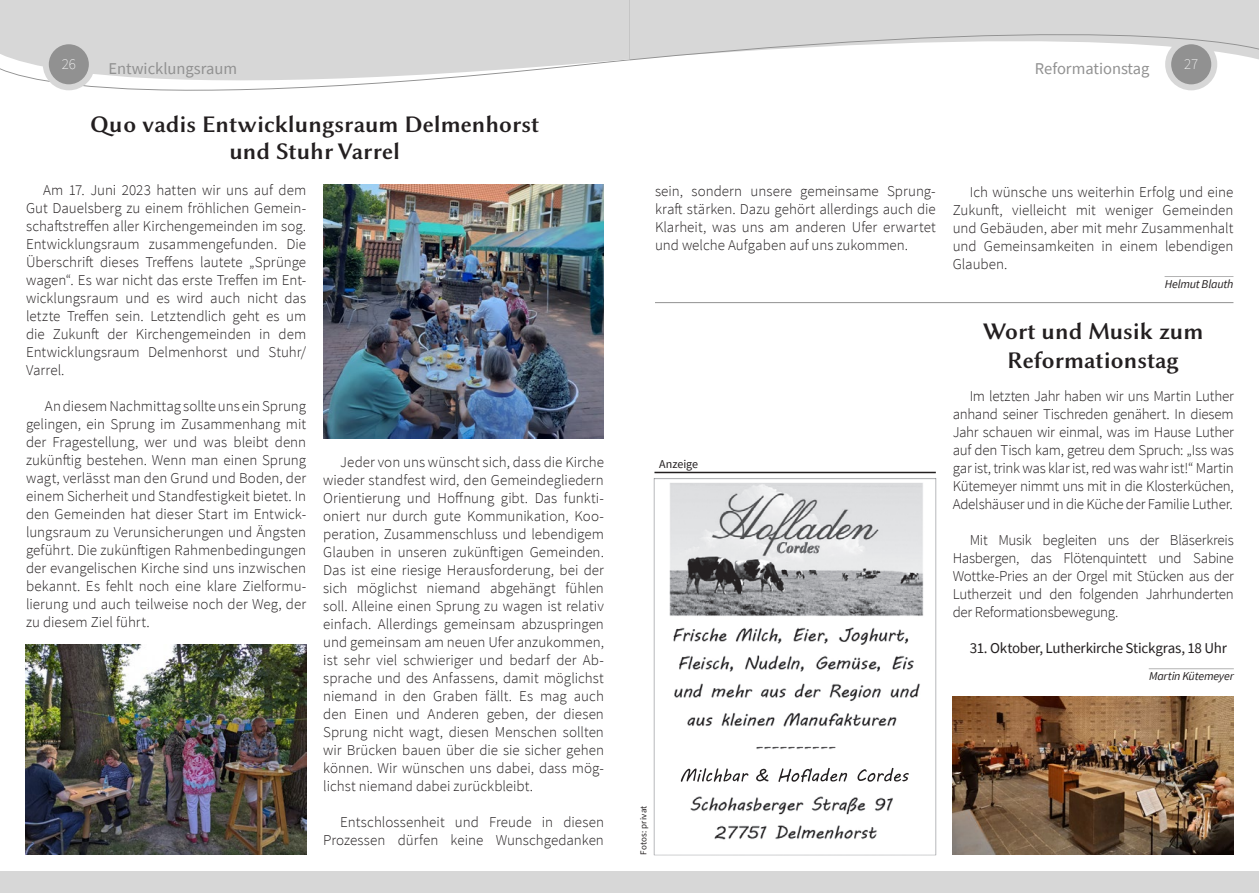
<style>
.page{position:relative;width:1259px;height:893px;background:#fff}
.page>*{position:absolute;margin:0;border:0;box-sizing:border-box;transform-origin:0 0}
.GB_Überschrift{font:24px "Lin Biolinum OB";color:#231f20}
.GB_Hinweiskasten_Blo{font:24px/28.8px "Lin Biolinum OB";color:#231f20;text-align:center}
.GB_Seitenüberschrift{font:16.5px "Source Sans Pro";color:#919191}
.GB_Text{font:300 15px/18px "Source Sans Pro";letter-spacing:-.005em;color:#231f20;text-align:justify}
.GB_Text-2{font:15px "Source Sans Pro";letter-spacing:-.015em;color:#231f20}
.t1{font:200 15px "Source Sans Pro";color:#fff}
.GB_Verfasser{font:italic 12px "Source Sans Pro";letter-spacing:-.015em;color:#231f20}
.GB_Hinweiskasten_Blo-2{font:12px "Source Sans Pro";color:#231f20}
.GB_Fototext_links{font:9px "Source Sans Pro";letter-spacing:.02em;color:#231f20}
</style>
<div class="page">
<svg style="left:0;top:0;width:629px;height:91px;fill:#d7d7d7"></svg>
<div style="left:46px;top:41px;width:46px;height:46px;background:#919191;border-radius:50%"></div>
<div style="left:43px;top:38px;width:52px;height:52px;border:6px solid #d7d7d7;border-radius:50%"></div>
<div style="left:1168px;top:41px;width:46px;height:46px;background:#919191;border-radius:50%"></div>
<div style="left:1165px;top:38px;width:52px;height:52px;border:6px solid #d7d7d7;border-radius:50%"></div>
<svg style="left:629px;top:0;width:630px;height:63px"></svg>
<div style="left:0;top:872px;width:629px;height:21px;background:#d7d7d7"></div>
<div style="left:629px;top:872px;width:630px;height:21px;background:#d7d7d7"></div>
<img style="left:323px;top:184px;width:281px;height:254px">
<hr style="left:1148px;top:668px;width:85px;height:1px;background:#b3b3b3">
<img style="left:952px;top:696px;width:281px;height:159px">
<img style="left:653px;top:478px;width:284px;height:378px">
<hr style="left:654px;top:472px;width:282px;height:1px;background:#231f20">
<img style="left:26px;top:644px;width:280px;height:211px">
<hr style="left:1164px;top:276px;width:69px;height:1px;background:#b3b3b3">
<hr style="left:655px;top:302px;width:578px;height:1px;background:#919191">
<p class="t1" style="left:62px;top:55px;width:16px">26</p>
<p class="t1" style="left:1184px;top:55px;width:16px">27</p>
<p class="GB_Seitenüberschrift" style="left:1035px;top:58px;width:116px">Reformationstag</p>
<p class="GB_Seitenüberschrift" style="left:108px;top:58px;width:130px">Entwicklungsraum</p>
<p class="GB_Überschrift" style="left:90px;top:110px;width:451px">Quo vadis Entwicklungsraum Delmenhorst</p>
<p class="GB_Überschrift" style="left:229px;top:138px;width:172px">und Stuhr Varrel</p>
<p class="GB_Text" style="left:26px;top:181px;width:282px;text-indent:17px">Am 17. Juni 2023 hatten wir uns auf dem Gut Dauelsberg zu einem fröhlichen Gemein&shy;schaftstreffen aller Kirchengemeinden im sog.<br>Entwicklungsraum zusammengefunden. Die Überschrift dieses Treffens lautete „Sprünge wagen“. Es war nicht das erste Treffen im Ent&shy;wicklungsraum und es wird auch nicht das letzte Treffen sein. Letztendlich geht es um die Zukunft der Kirchengemeinden in dem Entwicklungsraum Delmenhorst und Stuhr/ Varrel.</p>
<p class="GB_Text" style="left:26px;top:397px;width:282px;text-indent:19px">An diesem Nachmittag sollte uns ein Sprung gelingen, ein Sprung im Zusammenhang mit der Fragestellung, wer und was bleibt denn zukünftig bestehen. Wenn man einen Sprung wagt, verlässt man den Grund und Boden, der einem Sicherheit und Standfestigkeit bietet. In den Gemeinden hat dieser Start im Entwick&shy;lungsraum zu Verunsicherungen und Ängsten geführt. Die zukünftigen Rahmenbedingungen der evangelischen Kirche sind uns inzwischen bekannt. Es fehlt noch eine klare Zielformu&shy;lierung und auch teilweise noch der Weg, der zu diesem Ziel führt.</p>
<p class="GB_Text" style="left:323px;top:453px;width:282px;text-indent:17px">Jeder von uns wünscht sich, dass die Kirche wieder standfest wird, den Gemeindegliedern Orientierung und Hoffnung gibt. Das funkti&shy;oniert nur durch gute Kommunikation, Koo&shy;peration, Zusammenschluss und lebendigem Glauben in unseren zukünftigen Gemeinden.<br>Das ist eine riesige Herausforderung, bei der sich möglichst niemand abgehängt fühlen soll. Alleine einen Sprung zu wagen ist relativ einfach. Allerdings gemeinsam abzuspringen und gemeinsam am neuen Ufer anzukommen, ist sehr viel schwieriger und bedarf der Ab&shy;sprache und des Anfassens, damit möglichst niemand in den Graben fällt. Es mag auch den Einen und Anderen geben, der diesen Sprung nicht wagt, diesen Menschen sollten wir Brücken bauen über die sie sicher gehen können. Wir wünschen uns dabei, dass mög&shy;lichst niemand dabei zurückbleibt.</p>
<p class="GB_Text" style="left:323px;top:813px;width:282px;text-align:right">Entschlossenheit und Freude in diesen<br>Prozessen dürfen keine Wunschgedanken</p>
<p class="GB_Text" style="left:655px;top:182px;width:282px">sein, sondern unsere gemeinsame Sprung&shy;kraft stärken. Dazu gehört allerdings auch die Klarheit, was uns am anderen Ufer erwartet und welche Aufgaben auf uns zukommen.</p>
<p class="GB_Text" style="left:952px;top:183px;width:282px;text-indent:17px">Ich wünsche uns weiterhin Erfolg und eine Zukunft, vielleicht mit weniger Gemeinden und Gebäuden, aber mit mehr Zusammenhalt und Gemeinsamkeiten in einem lebendigen Glauben.</p>
<p class="GB_Verfasser" style="left:1164px;top:276px;width:70px">Helmut Blauth</p>
<p class="GB_Hinweiskasten_Blo" style="left:982px;top:317px;width:222px">Wort und Musik zum<br>Reformationstag</p>
<p class="GB_Hinweiskasten_Blo-2" style="left:659px;top:456px;width:40px">Anzeige</p>
<p class="GB_Fototext_links" style="left:638px;top:855px;width:51px;rotate:-90deg">Fotos: privat</p>
<p class="GB_Text" style="left:952px;top:387px;width:283px;text-indent:17px">Im letzten Jahr haben wir uns Martin Luther anhand seiner Tischreden genähert. In diesem Jahr schauen wir einmal, was im Hause Luther auf den Tisch kam, getreu dem Spruch: „Iss was gar ist, trink was klar ist, red was wahr ist!“ Martin Kütemeyer nimmt uns mit in die Klosterküchen, Adelshäuser und in die Küche der Familie Luther.</p>
<p class="GB_Text" style="left:952px;top:531px;width:283px;text-indent:17px">Mit Musik begleiten uns der Bläserkreis Hasbergen, das Flötenquintett und Sabine Wottke-Pries an der Orgel mit Stücken aus der Lutherzeit und den folgenden Jahrhunderten der Reformationsbewegung.</p>
<p class="GB_Text-2" style="left:969px;top:638px;width:259px">31. Oktober, Lutherkirche Stickgras, 18 Uhr</p>
<p class="GB_Verfasser" style="left:1149px;top:668px;width:86px">Martin Kütemeyer</p>
</div>
